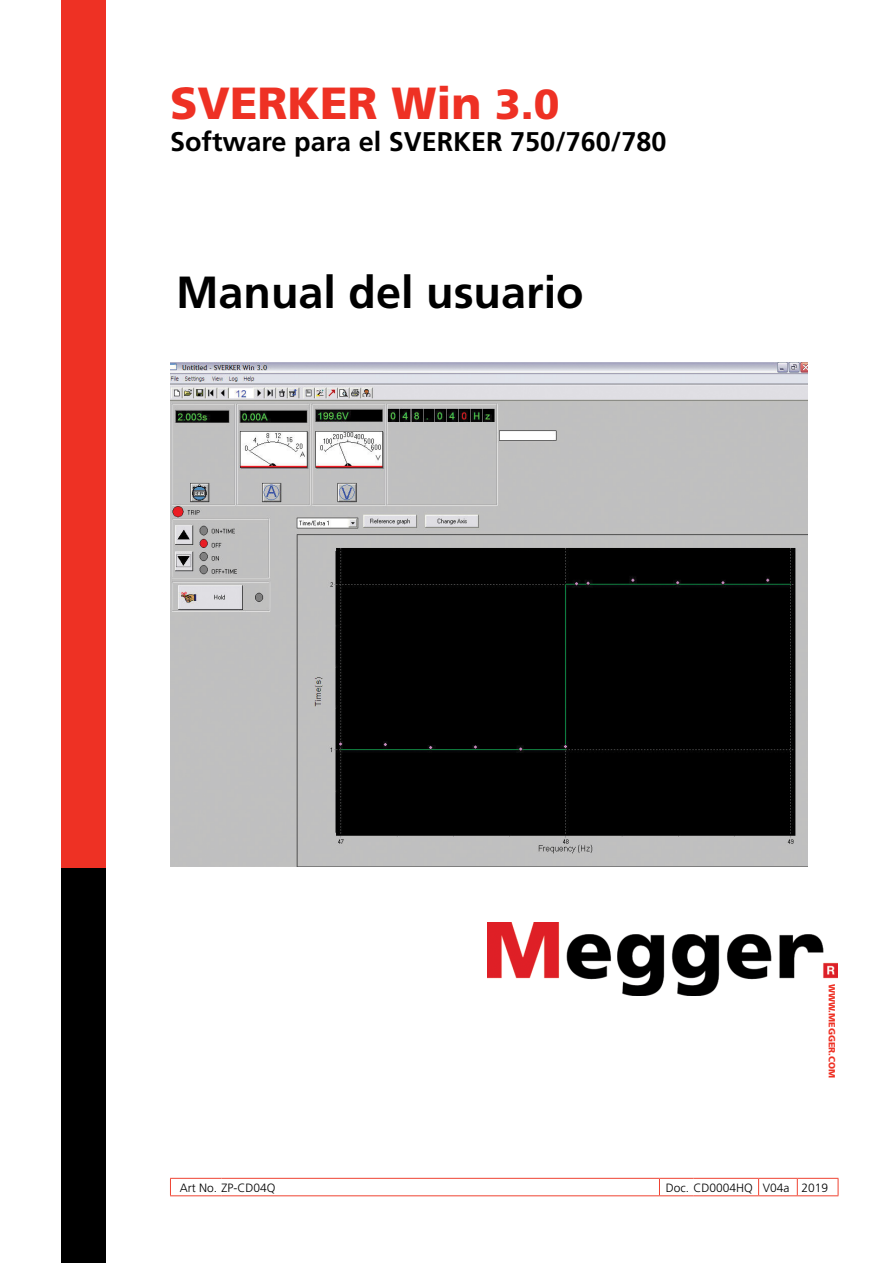
<style>
.page{position:relative;width:893px;height:1263px;background:#fff}
.page>*{position:absolute;margin:0;border:0;box-sizing:border-box;transform-origin:0 0}
.t1{font:700 45px "Frutiger LT Std";color:#000}
.t2{font:900 45px "Frutiger LT Std";color:#ee3124}
.t3{font:700 27px "Frutiger LT Std";color:#000}
.t4{font:300 12px "Frutiger LT Std";color:#000}
.t5{font:900 9px "Frutiger LT Std";color:#ee3124}
.s1{font-size:42px}
</style>
<div class="page">
<img style="left:488px;top:923px;width:350px;height:72px">
<div style="left:62px;top:867px;width:44px;height:396px;background:#000"></div>
<div style="left:62px;top:0;width:44px;height:867px;background:#ee3124"></div>
<svg style="left:170px;top:1179px;width:1px;height:16px"></svg>
<hr style="left:170px;top:1178px;width:51px;height:1px;background:#ef4332">
<hr style="left:170px;top:1195px;width:51px;height:1px;background:#ef4332">
<hr style="left:221px;top:1178px;width:438px;height:1px;background:#ef4332">
<hr style="left:221px;top:1195px;width:438px;height:1px;background:#ef4332">
<svg style="left:659px;top:1179px;width:1px;height:16px"></svg>
<hr style="left:659px;top:1178px;width:34px;height:1px;background:#ef4332">
<hr style="left:659px;top:1195px;width:34px;height:1px;background:#ef4332">
<hr style="left:693px;top:1178px;width:66px;height:1px;background:#ef4332">
<hr style="left:693px;top:1195px;width:66px;height:1px;background:#ef4332">
<svg style="left:758px;top:1179px;width:1px;height:16px"></svg>
<hr style="left:759px;top:1178px;width:38px;height:1px;background:#ef4332">
<hr style="left:759px;top:1195px;width:38px;height:1px;background:#ef4332">
<svg style="left:797px;top:1179px;width:1px;height:16px"></svg>
<hr style="left:797px;top:1178px;width:41px;height:1px;background:#ef4332">
<svg style="left:838px;top:1179px;width:1px;height:16px"></svg>
<hr style="left:797px;top:1195px;width:41px;height:1px;background:#ef4332">
<img style="left:170px;top:362px;width:638px;height:504px">
<h1 class="t2" style="left:170px;top:76px;width:391px">SVERKER Win <span class="s1">3.0</span></h1>
<h2 class="t3" style="left:170px;top:126px;width:498px">Software para el SVERKER 750/760/780</h2>
<h1 class="t1" style="left:176px;top:266px;width:409px">Manual del usuario</h1>
<p class="t5" style="left:837px;top:984px;width:96px;rotate:90deg">WWW.MEGGER.COM</p>
<p class="t4" style="left:180px;top:1180px;width:97px">Art No. ZP-CD04Q</p>
<p class="t4" style="left:666px;top:1180px;width:164px">Doc. CD0004HQ V04a 2019</p>
</div>
